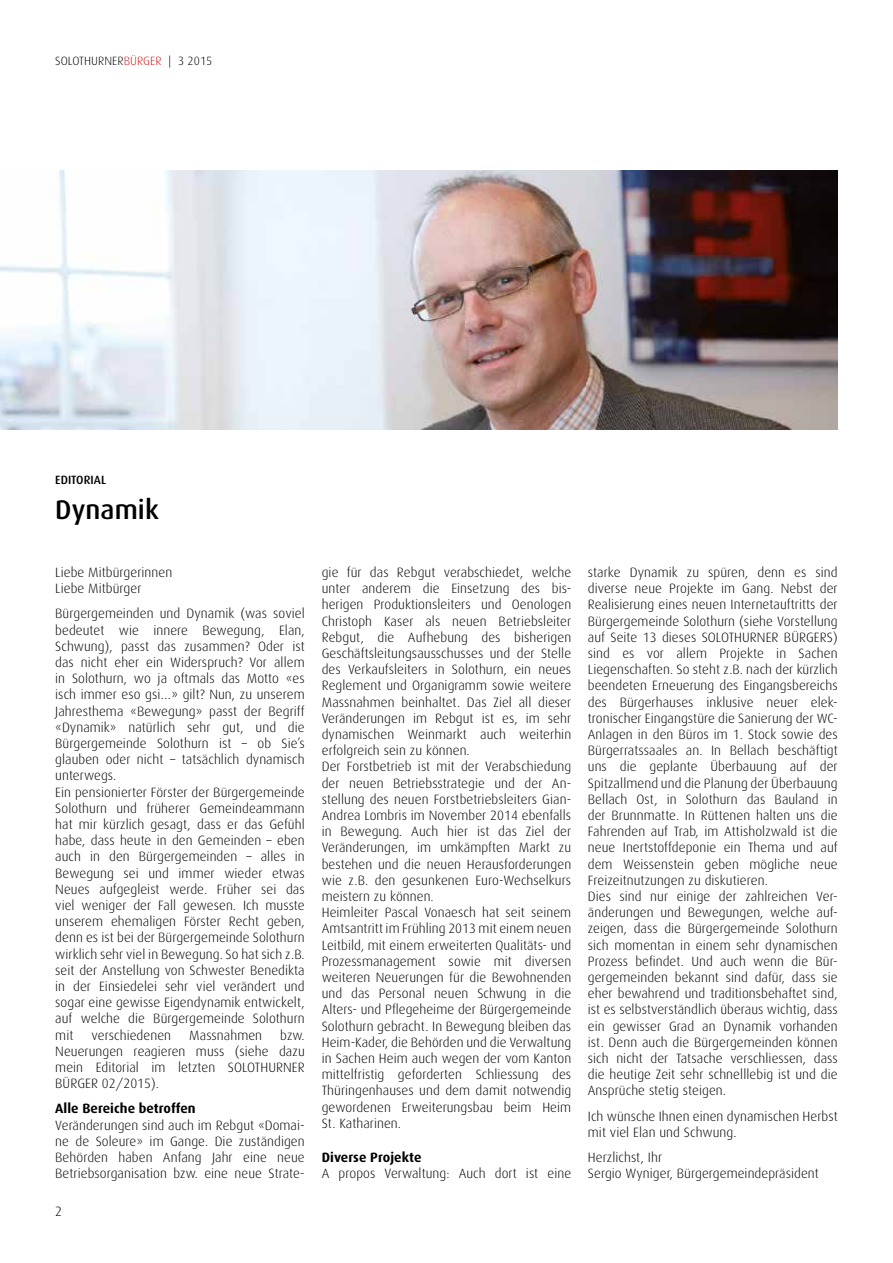
<style>
.page{position:relative;width:893px;height:1263px;background:#fff}
.page>*{position:absolute;margin:0;border:0;box-sizing:border-box;transform-origin:0 0}
.t1{font:500 27px "Dax";letter-spacing:.005em;color:#000}
.t2{font:300 13.5px/16.2px "Dax";letter-spacing:.005em;color:#000}
.t3{font:700 13.5px "Dax";letter-spacing:.005em;color:#000}
.t4{font:300 12px "Dax";letter-spacing:.005em;color:#000}
.t5{font:500 12px "Dax";color:#000}
.s1{color:#cd171a}
</style>
<div class="page">
<img style="left:0;top:170px;width:838px;height:259px">
<p class="t4" style="left:55px;top:54px;width:158px">SOLOTHURNER<span class="s1">BÜRGER</span> | 3 2015</p>
<p class="t5" style="left:55px;top:473px;width:52px">EDITORIAL</p>
<h1 class="t1" style="left:55px;top:495px;width:105px">Dynamik</h1>
<p class="t2" style="left:55px;top:564px;width:119px">Liebe Mitbürgerinnen<br>Liebe Mitbürger</p>
<p class="t2" style="left:55px;top:606px;width:251px">Bürgergemeinden und Dynamik (was soviel bedeutet wie innere Bewegung, Elan, Schwung), passt das zusammen? Oder ist das nicht eher ein Widerspruch? Vor allem in Solothurn, wo ja oftmals das Motto «es isch immer eso gsi…» gilt? Nun, zu unserem Jahresthema «Bewegung» passt der Begriff «Dynamik» natürlich sehr gut, und die Bürgergemeinde Solothurn ist – ob Sie’s glauben oder nicht – tatsächlich dynamisch unterwegs.<br>Ein pensionierter Förster der Bürgergemeinde Solothurn und früherer Gemeindeammann hat mir kürzlich gesagt, dass er das Gefühl habe, dass heute in den Gemeinden – eben auch in den Bürgergemeinden – alles in Bewegung sei und immer wieder etwas Neues aufgegleist werde. Früher sei das viel weniger der Fall gewesen. Ich musste unserem ehemaligen Förster Recht geben, denn es ist bei der Bürgergemeinde Solothurn wirklich sehr viel in Bewegung. So hat sich z.B. seit der Anstellung von Schwester Benedikta in der Einsiedelei sehr viel verändert und sogar eine gewisse Eigendynamik entwickelt, auf welche die Bürgergemeinde Solothurn mit</p>
<p class="t2" style="left:55px;top:1027px;width:251px;text-align:justify;text-indent:225px">bzw.<br>Neuerungen reagieren muss (siehe dazu mein Editorial im letzten SOLOTHURNER BÜRGER 02/2015).</p>
<p class="t3" style="left:55px;top:1101px;width:142px">Alle Bereiche betroffen</p>
<p class="t2" style="left:55px;top:1117px;width:251px;text-align:justify">Veränderungen sind auch im Rebgut «Domai&shy;ne de Soleure» im Gange. Die zuständigen Behörden haben Anfang Jahr eine neue Betriebsorganisation bzw. eine neue Strate-</p>
<p class="t2" style="left:91px;top:1027px;width:81px">verschiedenen</p>
<p class="t2" style="left:189px;top:1027px;width:74px">Massnahmen</p>
<p class="t2" style="left:55px;top:1203px;width:8px">2</p>
<p class="t2" style="left:322px;top:564px;width:251px">gie für das Rebgut verabschiedet, welche unter anderem die Einsetzung des bis&shy;herigen Produktionsleiters und Oenologen Christoph Kaser als neuen Betriebsleiter Rebgut, die Aufhebung des bisherigen Geschäftsleitungsausschusses und der Stelle des Verkaufsleiters in Solothurn, ein neues Reglement und Organigramm sowie weitere Massnahmen beinhaltet. Das Ziel all dieser Veränderungen im Rebgut ist es, im sehr dynamischen Weinmarkt auch weiterhin erfolgreich sein zu können.<br>Der Forstbetrieb ist mit der Verabschiedung der neuen Betriebsstrategie und der An&shy;stellung des neuen Forstbetriebsleiters Gian-Andrea Lombris im November 2014 ebenfalls in Bewegung. Auch hier ist das Ziel der Veränderungen, im umkämpften Markt zu bestehen und die neuen Herausforderungen wie z.B. den gesunkenen Euro-Wechselkurs meistern zu können.<br>Heimleiter Pascal Vonaesch hat seit seinem Amtsantritt im Frühling 2013 mit einem neuen Leitbild, mit einem erweiterten Qualitäts- und Prozessmanagement sowie mit diversen weiteren Neuerungen für die Bewohnenden und das Personal neuen Schwung in die Alters- und Pflegeheime der Bürgergemeinde Solothurn gebracht. In Bewegung bleiben das Heim-Kader, die Behörden und die Verwaltung in Sachen Heim auch wegen der vom Kanton mittelfristig geforderten Schliessung des Thüringenhauses und dem damit notwendig gewordenen Erweiterungsbau beim Heim St. Katharinen.</p>
<p class="t3" style="left:322px;top:1150px;width:101px">Diverse Projekte</p>
<p class="t2" style="left:322px;top:1165px;width:251px">A propos Verwaltung: Auch dort ist eine</p>
<p class="t2" style="left:588px;top:564px;width:251px">starke Dynamik zu spüren, denn es sind diverse neue Projekte im Gang. Nebst der Realisierung eines neuen Internetauftritts der Bürgergemeinde Solothurn (siehe Vorstellung auf Seite 13 dieses SOLOTHURNER BÜRGERS) sind es vor allem Projekte in Sachen Liegenschaften. So steht z.B. nach der kürzlich beendeten Erneuerung des Eingangsbereichs des Bürgerhauses inklusive neuer elek&shy;tronischer Eingangstüre die Sanierung der WC-Anlagen in den Büros im 1. Stock sowie des Bürgerratssaales an. In Bellach beschäftigt uns die geplante Überbauung auf der Spitzallmend und die Planung der Überbauung Bellach Ost, in Solothurn das Bauland in der Brunnmatte. In Rüttenen halten uns die Fahrenden auf Trab, im Attisholzwald ist die neue Inertstoffdeponie ein Thema und auf dem Weissenstein geben mögliche neue Freizeitnutzungen zu diskutieren.<br>Dies sind nur einige der zahlreichen Ver&shy;änderungen und Bewegungen, welche auf&shy;zeigen, dass die Bürgergemeinde Solothurn sich momentan in einem sehr dynamischen Prozess befindet. Und auch wenn die Bür&shy;gergemeinden bekannt sind dafür, dass sie eher bewahrend und traditionsbehaftet sind, ist es selbstverständlich überaus wichtig, dass ein gewisser Grad an Dynamik vorhanden ist. Denn auch die Bürgergemeinden können sich nicht der Tatsache verschliessen, dass die heutige Zeit sehr schnelllebig ist und die Ansprüche stetig steigen.</p>
<p class="t2" style="left:588px;top:1108px;width:251px">Ich wünsche Ihnen einen dynamischen Herbst mit viel Elan und Schwung.</p>
<p class="t2" style="left:588px;top:1149px;width:233px">Herzlichst, Ihr<br>Sergio Wyniger, Bürgergemeindepräsident</p>
</div>
